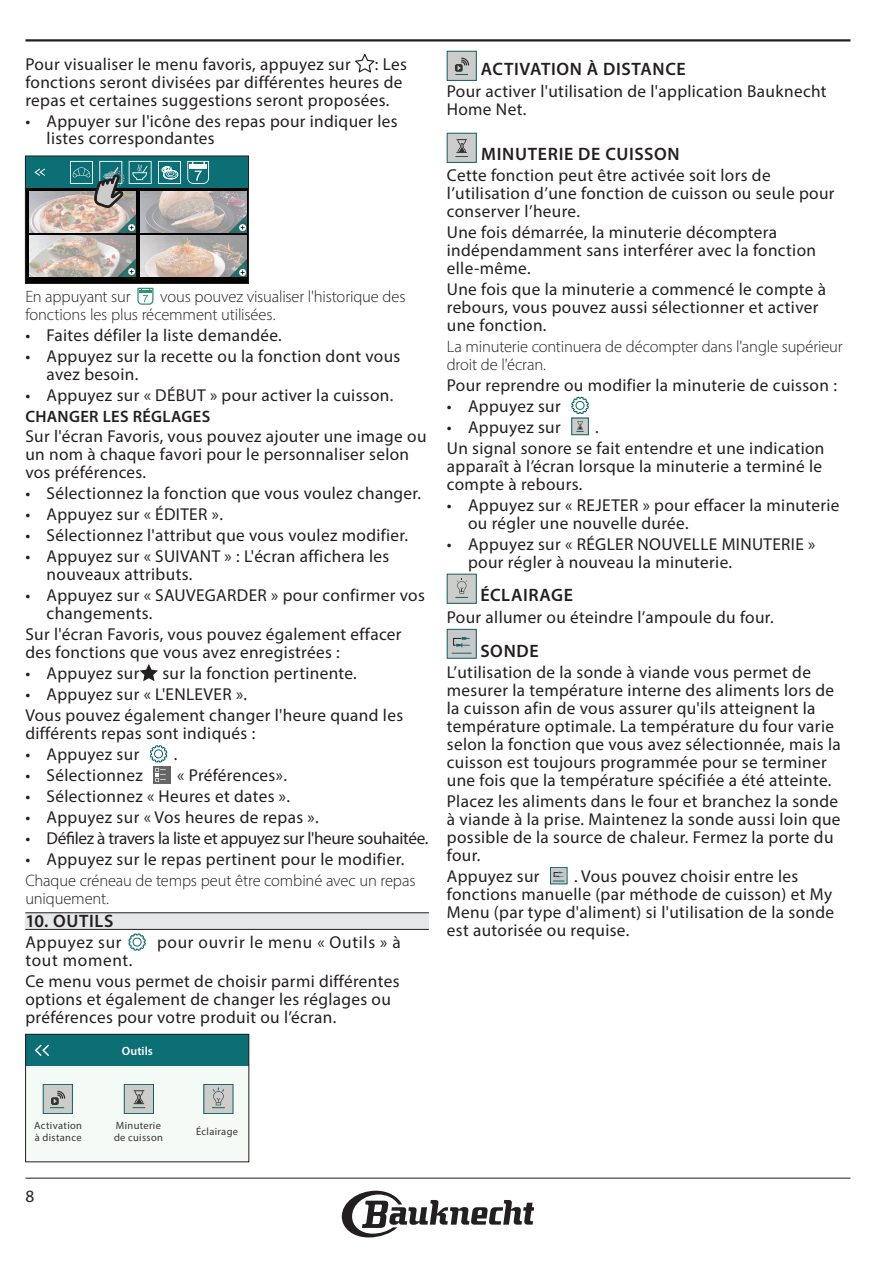
<style>
.page{position:relative;width:893px;height:1263px;background:#fff}
.page>*{position:absolute;margin:0;border:0;box-sizing:border-box;transform-origin:0 0}
.t1{font:600 18px "Myriad Pro";letter-spacing:.035em;color:#231f20}
.t2{font:17.25px/18px "Myriad Pro";letter-spacing:.02em;color:#231f20}
.t3{font:17.25px "Myriad Pro";letter-spacing:-.02em;color:#231f20}
.t4{font:17.25px "Myriad Pro";letter-spacing:.04em;color:#231f20}
.t5{font:300 16.5px/18px "Myriad Pro";letter-spacing:-.01em;color:#231f20}
.t6{font:600 16.5px "Myriad Pro";letter-spacing:.02em;color:#231f20}
.t7{font:600 12px "Myriad Pro";letter-spacing:.01em;color:#fff}
.t8{font:10.5px/11.7px "Myriad Pro";letter-spacing:.03em;color:#383632}
</style>
<div class="page">
<hr style="left:26px;top:39px;width:824px;height:3px;background:#231f20">
<hr style="left:26px;top:1178px;width:824px;height:1px;background:#231f20">
<svg style="left:342px;top:1191px;width:192px;height:46px"></svg>
<div style="left:25px;top:913px;width:404px;height:16px;background:#e6e7e9"></div>
<hr style="left:25px;top:929px;width:404px;height:1px;background:#231f20">
<hr style="left:25px;top:912px;width:404px;height:1px;background:#231f20">
<svg style="left:355px;top:54px;width:20px;height:19px"></svg>
<svg style="left:27px;top:188px;width:220px;height:93px;background:#1e201e"></svg>
<div style="left:25px;top:156px;width:224px;height:32px;background:#0c6f75"></div>
<svg style="left:34px;top:169px;width:11px;height:7px"></svg>
<img style="left:29px;top:191px;width:107px;height:41px">
<img style="left:140px;top:236px;width:107px;height:41px">
<img style="left:29px;top:235px;width:107px;height:41px">
<img style="left:140px;top:191px;width:107px;height:41px">
<svg style="left:187px;top:161px;width:22px;height:23px"></svg>
<svg style="left:158px;top:161px;width:23px;height:23px"></svg>
<div style="left:25px;top:156px;width:224px;height:127px;border:1px solid #231f20"></div>
<svg style="left:70px;top:161px;width:82px;height:47px"></svg>
<svg style="left:137px;top:288px;width:16px;height:17px"></svg>
<svg style="left:140px;top:664px;width:18px;height:17px"></svg>
<svg style="left:150px;top:745px;width:17px;height:17px"></svg>
<div style="left:153px;top:766px;width:17px;height:17px;background:#666"></div>
<svg style="left:155px;top:768px;width:11px;height:14px"></svg>
<svg style="left:129px;top:933px;width:17px;height:17px"></svg>
<div style="left:26px;top:1035px;width:223px;height:127px;background:#f4faf5"></div>
<div style="left:26px;top:1034px;width:223px;height:32px;background:#0c6f75"></div>
<svg style="left:35px;top:1044px;width:14px;height:12px"></svg>
<svg style="left:43px;top:1084px;width:30px;height:30px"></svg>
<svg style="left:124px;top:1084px;width:30px;height:30px"></svg>
<div style="left:204px;top:1084px;width:29px;height:30px;background:#cccccb"></div>
<div style="left:204px;top:1084px;width:29px;height:30px;border:1px solid #116064"></div>
<svg style="left:212px;top:1087px;width:13px;height:21px"></svg>
<div style="left:26px;top:1034px;width:223px;height:128px;border:1px solid #231f20"></div>
<svg style="left:447px;top:51px;width:30px;height:30px"></svg>
<svg style="left:447px;top:133px;width:30px;height:30px"></svg>
<svg style="left:571px;top:397px;width:18px;height:38px"></svg>
<svg style="left:447px;top:574px;width:30px;height:30px"></svg>
<svg style="left:447px;top:629px;width:30px;height:30px"></svg>
<svg style="left:550px;top:867px;width:17px;height:17px"></svg>
<p class="t2" style="left:25px;top:54px;width:327px">Pour visualiser le menu favoris, appuyez sur</p>
<p class="t2" style="left:25px;top:54px;width:383px;text-indent:350px">: Les fonctions seront divisées par différentes heures de repas et certaines suggestions seront proposées.</p>
<p class="t2" style="left:47px;top:111px;width:353px;text-indent:-21px">• Appuyer sur l'icône des repas pour indiquer les listes correspondantes</p>
<p class="t5" style="left:25px;top:287px;width:382px;text-indent:135px">vous pouvez visualiser l'historique des fonctions les plus récemment utilisées.</p>
<p class="t2" style="left:25px;top:325px;width:258px">• Faites défiler la liste demandée.</p>
<p class="t2" style="left:47px;top:346px;width:355px;text-indent:-21px">• Appuyez sur la recette ou la fonction dont vous avez besoin.</p>
<p class="t2" style="left:25px;top:385px;width:369px">• Appuyez sur « DÉBUT » pour activer la cuisson.</p>
<p class="t6" style="left:25px;top:405px;width:186px">CHANGER LES RÉGLAGES</p>
<p class="t2" style="left:25px;top:427px;width:403px">Sur l'écran Favoris, vous pouvez ajouter une image ou un nom à chaque favori pour le personnaliser selon vos préférences.</p>
<p class="t2" style="left:25px;top:484px;width:397px">• Sélectionnez la fonction que vous voulez changer.</p>
<p class="t2" style="left:25px;top:505px;width:199px">• Appuyez sur « ÉDITER ».</p>
<p class="t2" style="left:25px;top:526px;width:384px">• Sélectionnez l'attribut que vous voulez modifier.</p>
<p class="t2" style="left:47px;top:547px;width:344px;text-indent:-21px">• Appuyez sur « SUIVANT » : L'écran affichera les nouveaux attributs.</p>
<p class="t2" style="left:47px;top:586px;width:380px;text-indent:-21px">• Appuyez sur « SAUVEGARDER » pour confirmer vos changements.</p>
<p class="t2" style="left:25px;top:625px;width:378px">Sur l'écran Favoris, vous pouvez également effacer des fonctions que vous avez enregistrées :</p>
<p class="t2" style="left:25px;top:664px;width:115px">• Appuyez sur</p>
<p class="t2" style="left:162px;top:664px;width:196px">sur la fonction pertinente.</p>
<p class="t2" style="left:25px;top:684px;width:379px;line-height:21px">• Appuyez sur « L'ENLEVER ».<br>Vous pouvez également changer l'heure quand les</p>
<p class="t2" style="left:25px;top:724px;width:231px">différents repas sont indiqués :</p>
<p class="t2" style="left:25px;top:745px;width:115px">• Appuyez sur</p>
<p class="t2" style="left:174px;top:745px;width:5px">.</p>
<p class="t2" style="left:25px;top:766px;width:119px">• Sélectionnez</p>
<p class="t2" style="left:177px;top:766px;width:111px">« Préférences».</p>
<p class="t2" style="left:25px;top:787px;width:266px">• Sélectionnez « Heures et dates ».</p>
<p class="t2" style="left:25px;top:808px;width:295px">• Appuyez sur « Vos heures de repas ».</p>
<p class="t3" style="left:25px;top:828px;width:404px">• Défilez à travers la liste et appuyez sur l'heure souhaitée.</p>
<p class="t2" style="left:25px;top:850px;width:380px">• Appuyez sur le repas pertinent pour le modifier.</p>
<p class="t5" style="left:25px;top:871px;width:392px">Chaque créneau de temps peut être combiné avec un repas uniquement.</p>
<p class="t1" style="left:25px;top:909px;width:90px">10. OUTILS</p>
<p class="t4" style="left:25px;top:932px;width:98px">Appuyez sur</p>
<p class="t4" style="left:157px;top:932px;width:245px">pour ouvrir le menu « Outils » à</p>
<p class="t2" style="left:25px;top:950px;width:376px;line-height:21px">tout moment.<br>Ce menu vous permet de choisir parmi différentes</p>
<p class="t2" style="left:25px;top:990px;width:367px">options et également de changer les réglages ou préférences pour votre produit ou l’écran.</p>
<p class="t7" style="left:122px;top:1043px;width:33px">Outils</p>
<p class="t5" style="left:25px;top:287px;width:107px">En appuyant sur</p>
<p class="t1" style="left:481px;top:58px;width:206px">ACTIVATION À DISTANCE</p>
<p class="t2" style="left:447px;top:82px;width:381px">Pour activer l'utilisation de l'application Bauknecht<br>Home Net.</p>
<p class="t1" style="left:481px;top:142px;width:200px">MINUTERIE DE CUISSON</p>
<p class="t2" style="left:447px;top:166px;width:389px">Cette fonction peut être activée soit lors de l’utilisation d’une fonction de cuisson ou seule pour conserver l’heure.</p>
<p class="t2" style="left:447px;top:223px;width:371px">Une fois démarrée, la minuterie décomptera indépendamment sans interférer avec la fonction elle-même.</p>
<p class="t2" style="left:447px;top:280px;width:381px">Une fois que la minuterie a commencé le compte à rebours, vous pouvez aussi sélectionner et activer une fonction.</p>
<p class="t5" style="left:447px;top:337px;width:397px">La minuterie continuera de décompter dans l'angle supérieur droit de l'écran.</p>
<p class="t2" style="left:447px;top:376px;width:392px">Pour reprendre ou modifier la minuterie de cuisson :</p>
<p class="t2" style="left:447px;top:397px;width:115px">• Appuyez sur</p>
<p class="t2" style="left:447px;top:418px;width:115px">• Appuyez sur</p>
<p class="t2" style="left:447px;top:416px;width:379px;line-height:21px;text-indent:148px">.<br>Un signal sonore se fait entendre et une indication</p>
<p class="t2" style="left:447px;top:457px;width:377px">apparaît à l’écran lorsque la minuterie a terminé le compte à rebours.</p>
<p class="t2" style="left:468px;top:496px;width:373px;text-indent:-21px">• Appuyez sur « REJETER » pour effacer la minuterie ou régler une nouvelle durée.</p>
<p class="t2" style="left:468px;top:535px;width:349px;text-indent:-21px">• Appuyez sur « RÉGLER NOUVELLE MINUTERIE » pour régler à nouveau la minuterie.</p>
<p class="t1" style="left:480px;top:584px;width:94px">ÉCLAIRAGE</p>
<p class="t2" style="left:447px;top:608px;width:328px">Pour allumer ou éteindre l’ampoule du four.</p>
<p class="t1" style="left:480px;top:639px;width:60px">SONDE</p>
<p class="t2" style="left:447px;top:663px;width:395px">L’utilisation de la sonde à viande vous permet de mesurer la température interne des aliments lors de la cuisson afin de vous assurer qu'ils atteignent la température optimale. La température du four varie selon la fonction que vous avez sélectionnée, mais la cuisson est toujours programmée pour se terminer une fois que la température spécifiée a été atteinte.</p>
<p class="t2" style="left:447px;top:792px;width:395px">Placez les aliments dans le four et branchez la sonde à viande à la prise. Maintenez la sonde aussi loin que possible de la source de chaleur. Fermez la porte du four.</p>
<p class="t2" style="left:447px;top:867px;width:94px">Appuyez sur</p>
<p class="t2" style="left:447px;top:867px;width:389px;text-indent:127px">. Vous pouvez choisir entre les fonctions manuelle (par méthode de cuisson) et My Menu (par type d'aliment) si l'utilisation de la sonde est autorisée ou requise.</p>
<p class="t8" style="left:34px;top:1119px;width:49px">Activation à distance</p>
<p class="t8" style="left:114px;top:1119px;width:51px">Minuterie de cuisson</p>
<p class="t2" style="left:26px;top:1187px;width:10px">8</p>
<p class="t8" style="left:196px;top:1125px;width:44px">Éclairage</p>
</div>
